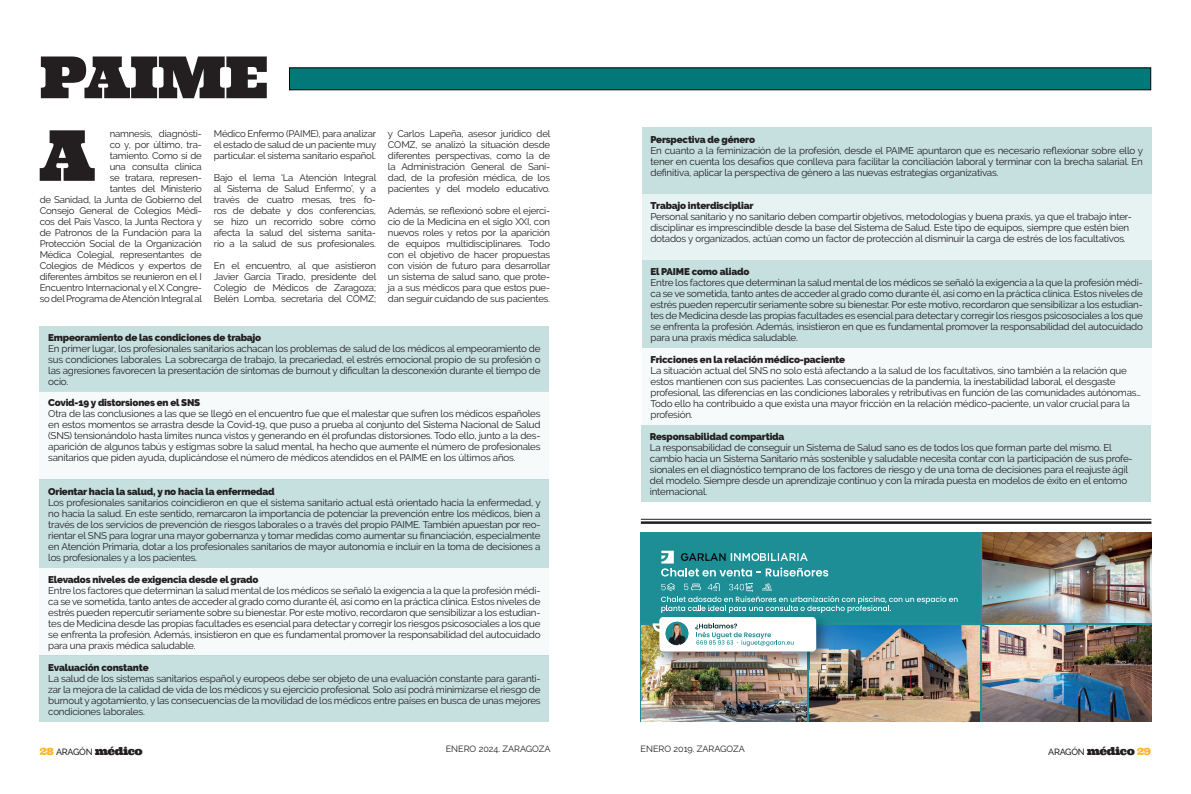
<style>
.page{position:relative;width:1191px;height:794px;background:#fff}
.page>*{position:absolute;margin:0;border:0;box-sizing:border-box;transform-origin:0 0}
.t1{font:70.2px "Ultra";color:#231f20}
.t2{font:58px "Ultra";letter-spacing:-.01em;color:#231f20}
.t3{font:9.8px/11px "Raleway";letter-spacing:-.02em;color:#231f20;text-align:justify}
.t4{font:900 9.8px "Raleway";letter-spacing:-.02em;color:#231f20}
.t5{font:9.6px/11px "Raleway";letter-spacing:-.02em;color:#231f20;text-align:justify}
.t6{font:9px "Raleway";color:#231f20}
.t7{font:500 9px "Raleway";letter-spacing:-.03em;color:#231f20}
.s1{font-family:"Ultra";font-weight:400;font-size:10px;color:#fcb632}
.s2{font-family:"Ultra";font-weight:400;font-size:11px}
</style>
<div class="page">
<div style="left:641px;top:532px;width:340px;height:190px;background:#1d8e95"></div>
<img style="left:641px;top:625px;width:166px;height:97px">
<img style="left:661px;top:550px;width:147px;height:14px">
<img style="left:982px;top:532px;width:169px;height:91px">
<img style="left:809px;top:625px;width:342px;height:97px">
<svg style="left:661px;top:567px;width:167px;height:9px"></svg>
<hr style="left:980px;top:532px;width:2px;height:190px;background:#268e95">
<hr style="left:807px;top:624px;width:2px;height:98px;background:#268e95">
<hr style="left:641px;top:623px;width:510px;height:2px;background:#268e95">
<img style="left:646px;top:625px;width:6px;height:45px">
<img style="left:652px;top:583px;width:305px;height:87px">
<img style="left:665px;top:622px;width:23px;height:23px;border-radius:12px">
<hr style="left:641px;top:519px;width:510px;height:1px;background:#231f20">
<hr style="left:641px;top:521px;width:510px;height:3px;background:#231f20">
<div style="left:289px;top:67px;width:862px;height:23px;background:#027878;border:1px solid #000"></div>
<div style="left:40px;top:326px;width:509px;height:65px;background:#c6dfdf"></div>
<div style="left:40px;top:568px;width:509px;height:87px;background:#f6fafa"></div>
<div style="left:642px;top:194px;width:509px;height:66px;background:#e7f2f2"></div>
<div style="left:641px;top:425px;width:509px;height:76px;background:#c6dfdf"></div>
<div style="left:642px;top:348px;width:509px;height:76px;background:#f6fafa"></div>
<div style="left:642px;top:260px;width:509px;height:87px;background:#c6dfdf"></div>
<div style="left:40px;top:656px;width:509px;height:66px;background:#c6dfdf"></div>
<div style="left:642px;top:128px;width:509px;height:66px;background:#c6dfdf"></div>
<div style="left:40px;top:391px;width:509px;height:88px;background:#f6fafa"></div>
<div style="left:40px;top:480px;width:509px;height:88px;background:#c6dfdf"></div>
<h2 class="t2" style="left:40px;top:40px;width:230px">PAIME</h2>
<p class="t5" style="left:40px;top:128px;width:164px;text-align:right">namnesis, diagnósti-<br>co y, por último, tra-<br>tamiento. Como si de<br>una consulta clínica<br>se tratara, represen-<br>tantes del Ministerio<br>de Sanidad, la Junta de Gobierno del<br>Consejo General de Colegios Médi&shy;cos del País Vasco, la Junta Rectora y de Patronos de la Fundación para la<br>Protección Social de la Organización<br>Médica Colegial, representantes de<br>Colegios de Médicos y expertos de diferentes ámbitos se reunieron en el I<br>Encuentro Internacional y el X Congre&shy;so del Programa de Atención Integral al</p>
<p class="t5" style="left:214px;top:128px;width:164px">Médico Enfermo (PAIME), para analizar el estado de salud de un paciente muy particular: el sistema sanitario español.</p>
<h1 class="t1" style="left:39px;top:110px;width:58px">A</h1>
<p class="t5" style="left:214px;top:172px;width:164px">Bajo el lema ‘La Atención Integral al Sistema de Salud Enfermo’, y a través de cuatro mesas, tres fo&shy;ros de debate y dos conferencias, se hizo un recorrido sobre cómo afecta la salud del sistema sanita&shy;rio a la salud de sus profesionales.</p>
<p class="t5" style="left:214px;top:260px;width:164px">En el encuentro, al que asistieron Javier García Tirado, presidente del Colegio de Médicos de Zaragoza; Belén Lomba, secretaria del COMZ;</p>
<p class="t5" style="left:388px;top:128px;width:164px">y Carlos Lapeña, asesor jurídico del COMZ, se analizó la situación desde diferentes perspectivas, como la de la Administración General de Sani&shy;dad, de la profesión médica, de los pacientes y del modelo educativo.</p>
<p class="t5" style="left:388px;top:205px;width:164px">Además, se reflexionó sobre el ejerci&shy;cio de la Medicina en el siglo XXI, con nuevos roles y retos por la aparición de equipos multidisciplinares. Todo con el objetivo de hacer propuestas con visión de futuro para desarrollar un sistema de salud sano, que prote&shy;ja a sus médicos para que estos pue&shy;dan seguir cuidando de sus pacientes.</p>
<p class="t4" style="left:48px;top:331px;width:215px">Empeoramiento de las condiciones de trabajo</p>
<p class="t3" style="left:48px;top:343px;width:494px">En primer lugar, los profesionales sanitarios achacan los problemas de salud de los médicos al empeoramiento de sus condiciones laborales. La sobrecarga de trabajo, la precariedad, el estrés emocional propio de su profesión o las agresiones favorecen la presentación de síntomas de burnout y dificultan la desconexión durante el tiempo de ocio.</p>
<p class="t4" style="left:48px;top:397px;width:154px">Covid-19 y distorsiones en el SNS</p>
<p class="t3" style="left:48px;top:408px;width:494px">Otra de las conclusiones a las que se llegó en el encuentro fue que el malestar que sufren los médicos españoles en estos momentos se arrastra desde la Covid-19, que puso a prueba al conjunto del Sistema Nacional de Salud (SNS) tensionándolo hasta límites nunca vistos y generando en él profundas distorsiones. Todo ello, junto a la des&shy;aparición de algunos tabús y estigmas sobre la salud mental, ha hecho que aumente el número de profesionales sanitarios que piden ayuda, duplicándose el número de médicos atendidos en el PAIME en los últimos años.</p>
<p class="t4" style="left:48px;top:485px;width:228px">Orientar hacia la salud, y no hacia la enfermedad</p>
<p class="t3" style="left:48px;top:497px;width:494px">Los profesionales sanitarios coincidieron en que el sistema sanitario actual está orientado hacia la enfermedad, y no hacia la salud. En este sentido, remarcaron la importancia de potenciar la prevención entre los médicos, bien a través de los servicios de prevención de riesgos laborales o a través del propio PAIME. También apuestan por reo&shy;rientar el SNS para lograr una mayor gobernanza y tomar medidas como aumentar su financiación, especialmente en Atención Primaria, dotar a los profesionales sanitarios de mayor autonomía e incluir en la toma de decisiones a los profesionales y a los pacientes.</p>
<p class="t4" style="left:48px;top:574px;width:212px">Elevados niveles de exigencia desde el grado</p>
<p class="t3" style="left:48px;top:585px;width:494px">Entre los factores que determinan la salud mental de los médicos se señaló la exigencia a la que la profesión médi&shy;ca se ve sometida, tanto antes de acceder al grado como durante él, así como en la práctica clínica. Estos niveles de estrés pueden repercutir seriamente sobre su bienestar. Por este motivo, recordaron que sensibilizar a los estudian&shy;tes de Medicina desde las propias facultades es esencial para detectar y corregir los riesgos psicosociales a los que se enfrenta la profesión. Además, insistieron en que es fundamental promover la responsabilidad del autocuidado para una praxis médica saludable.</p>
<p class="t4" style="left:48px;top:661px;width:102px">Evaluación constante</p>
<p class="t3" style="left:48px;top:673px;width:494px">La salud de los sistemas sanitarios español y europeos debe ser objeto de una evaluación constante para garanti&shy;zar la mejora de la calidad de vida de los médicos y su ejercicio profesional. Solo así podrá minimizarse el riesgo de burnout y agotamiento, y las consecuencias de la movilidad de los médicos entre países en busca de unas mejores condiciones laborales.</p>
<p class="t4" style="left:650px;top:133px;width:106px">Perspectiva de género</p>
<p class="t3" style="left:650px;top:145px;width:494px">En cuanto a la feminización de la profesión, desde el PAIME apuntaron que es necesario reflexionar sobre ello y tener en cuenta los desafíos que conlleva para facilitar la conciliación laboral y terminar con la brecha salarial. En definitiva, aplicar la perspectiva de género a las nuevas estrategias organizativas.</p>
<p class="t4" style="left:650px;top:200px;width:105px">Trabajo interdiscipliar</p>
<p class="t3" style="left:650px;top:211px;width:483px;text-align:left">Personal sanitario y no sanitario deben compartir objetivos, metodologías y buena praxis, ya que el trabajo inter&shy;disciplinar es imprescindible desde la base del Sistema de Salud. Este tipo de equipos, siempre que estén bien dotados y organizados, actúan como un factor de protección al disminuir la carga de estrés de los facultativos.</p>
<p class="t4" style="left:650px;top:265px;width:100px">El PAIME como aliado</p>
<p class="t3" style="left:650px;top:277px;width:494px">Entre los factores que determinan la salud mental de los médicos se señaló la exigencia a la que la profesión médi&shy;ca se ve sometida, tanto antes de acceder al grado como durante él, así como en la práctica clínica. Estos niveles de estrés pueden repercutir seriamente sobre su bienestar. Por este motivo, recordaron que sensibilizar a los estudian&shy;tes de Medicina desde las propias facultades es esencial para detectar y corregir los riesgos psicosociales a los que se enfrenta la profesión. Además, insistieron en que es fundamental promover la responsabilidad del autocuidado para una praxis médica saludable.</p>
<p class="t4" style="left:650px;top:353px;width:196px">Fricciones en la relación médico-paciente</p>
<p class="t3" style="left:650px;top:365px;width:492px;text-align:left">La situación actual del SNS no solo está afectando a la salud de los facultativos, sino también a la relación que estos mantienen con sus pacientes. Las consecuencias de la pandemia, la inestabilidad laboral, el desgaste profesional, las diferencias en las condiciones laborales y retributivas en función de las comunidades autónomas… Todo ello ha contribuido a que exista una mayor fricción en la relación médico-paciente, un valor crucial para la profesión.</p>
<p class="t4" style="left:650px;top:430px;width:136px">Responsabilidad compartida</p>
<p class="t3" style="left:650px;top:442px;width:484px;text-align:left">La responsabilidad de conseguir un Sistema de Salud sano es de todos los que forman parte del mismo. El cambio hacia un Sistema Sanitario más sostenible y saludable necesita contar con la participación de sus profe&shy;sionales en el diagnóstico temprano de los factores de riesgo y de una toma de decisiones para el reajuste ágil del modelo. Siempre desde un aprendizaje continuo y con la mirada puesta en modelos de éxito en el entorno internacional.</p>
<p class="t7" style="left:40px;top:746px;width:104px"><span class="s1">28</span> ARAGÓN <span class="s2">médico</span></p>
<p class="t6" style="left:446px;top:744px;width:106px">ENERO 2024. ZARAGOZA</p>
<p class="t6" style="left:640px;top:744px;width:106px">ENERO 2019. ZARAGOZA</p>
<p class="t7" style="left:1048px;top:746px;width:105px">ARAGÓN <span class="s2">médico</span> <span class="s1">29</span></p>
</div>
